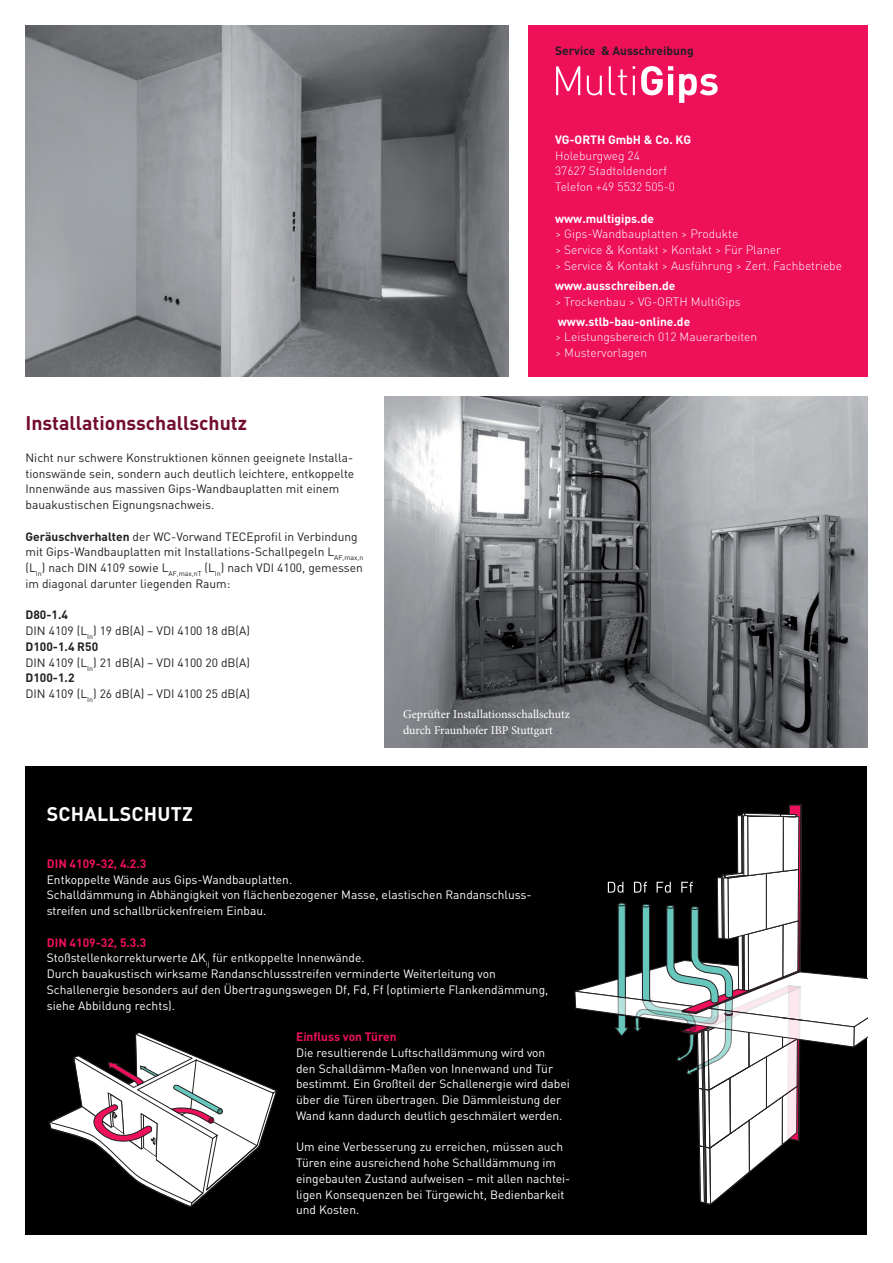
<style>
.page{position:relative;width:893px;height:1263px;background:#fff}
.page>*{position:absolute;margin:0;border:0;box-sizing:border-box;transform-origin:0 0}
.t1{font:700 19.5px "DIN Pro";color:#720c2e}
.t2{font:700 19.5px "DIN Pro";letter-spacing:.01em;color:#fff}
.t3{font:12px/15.8px "DIN Pro";color:#fff}
.t4{font:12px/15.8px "DIN Pro";color:#231f20}
.t5{font:300 12px/15.8px "DIN Pro";color:#fff}
.t6{font:700 12px "DIN Pro";color:#fff}
.t7{font:12px/15.8px "Minion Pro";letter-spacing:-.005em;color:#fff}
.t8{font:700 12px "DIN Pro";color:#ee1059}
.t9{font:700 12px "DIN Pro";color:#231f20}
.s1{font-weight:700}
.s2{font-weight:700;color:#ee1059}
</style>
<div class="page">
<div style="left:528px;top:26px;width:339px;height:351px;background:#ee1059"></div>
<img style="left:26px;top:26px;width:483px;height:350px">
<img style="left:384px;top:396px;width:172px;height:351px">
<div style="left:26px;top:767px;width:841px;height:468px;background:#000"></div>
<svg style="left:556px;top:25px;width:311px;height:1180px"></svg>
<svg style="left:49px;top:1032px;width:228px;height:176px"></svg>
<p class="t9" style="left:555px;top:42px;width:140px">Service &amp; Ausschreibung</p>
<h1 class="t1" style="left:26px;top:410px;width:223px">Installationsschallschutz</h1>
<p class="t4" style="left:26px;top:449px;width:330px">Nicht nur schwere Konstruktionen können geeignete Installa&shy;tionswände sein, sondern auch deutlich leichtere, entkoppelte Innenwände aus massiven Gips-Wandbauplatten mit einem bauakustischen Eignungsnachweis.</p>
<p class="t4" style="left:26px;top:528px;width:339px"><span class="s1">Geräuschverhalten</span> der WC-Vorwand TECEprofil in Verbindung mit Gips-Wandbauplatten mit Installations-Schallpegeln L<sub>AF,max,n </sub>(L<sub>In</sub>) nach DIN 4109 sowie L<sub>AF,max,nT</sub> (L<sub>In</sub>) nach VDI 4100, gemessen im diagonal darunter liegenden Raum:</p>
<p class="t4" style="left:26px;top:607px;width:226px"><span class="s1">D80-1.4<br></span>DIN 4109 (L<sub>In</sub>) 19 dB(A) – VDI 4100 18 dB(A)<br><span class="s1">D100-1.4 R50<br></span>DIN 4109 (L<sub>In</sub>) 21 dB(A) – VDI 4100 20 dB(A)<br><span class="s1">D100-1.2<br></span>DIN 4109 (L<sub>In</sub>) 26 dB(A) – VDI 4100 25 dB(A)</p>
<p class="t6" style="left:555px;top:131px;width:138px">VG-ORTH GmbH &amp; Co. KG</p>
<p class="t5" style="left:555px;top:147px;width:121px">Holeburgweg 24<br>37627 Stadtoldendorf<br>Telefon +49 5532 505-0</p>
<p class="t6" style="left:555px;top:210px;width:100px">www.multigips.de</p>
<p class="t5" style="left:555px;top:226px;width:289px">&gt; Gips-Wandbauplatten &gt; Produkte<br>&gt; Service &amp; Kontakt &gt; Kontakt &gt; Für Planer<br>&gt; Service &amp; Kontakt &gt; Ausführung &gt; Zert. Fachbetriebe</p>
<p class="t6" style="left:555px;top:277px;width:122px">www.ausschreiben.de</p>
<p class="t5" style="left:555px;top:293px;width:187px">&gt; Trockenbau &gt; VG-ORTH MultiGips</p>
<p class="t6" style="left:558px;top:313px;width:134px">www.stlb-bau-online.de</p>
<p class="t5" style="left:555px;top:329px;width:204px">&gt; Leistungsbereich 012 Mauerarbeiten &gt; Mustervorlagen</p>
<p class="t7" style="left:403px;top:706px;width:168px">Geprüfter Installationsschallschutz durch Fraunhofer IBP Stuttgart</p>
<h1 class="t2" style="left:47px;top:800px;width:147px">SCHALLSCHUTZ</h1>
<p class="t8" style="left:47px;top:855px;width:101px">DIN 4109-32, 4.2.3</p>
<p class="t3" style="left:47px;top:871px;width:486px">Entkoppelte Wände aus Gips-Wandbauplatten.<br>Schalldämmung in Abhängigkeit von flächenbezogener Masse, elastischen Randanschluss&shy;streifen und schallbrückenfreiem Einbau.</p>
<p class="t3" style="left:47px;top:934px;width:503px"><span class="s2">DIN 4109-32, 5.3.3<br></span>Stoßstellenkorrekturwerte ΔK<sub>ij</sub> für entkoppelte Innenwände.<br>Durch bauakustisch wirksame Randanschlussstreifen verminderte Weiterleitung von Schallenergie besonders auf den Übertragungswegen Df, Fd, Ff (optimierte Flankendämmung, siehe Abbildung rechts).</p>
<p class="t8" style="left:296px;top:1028px;width:102px">Einfluss von Türen</p>
<p class="t3" style="left:296px;top:1044px;width:275px">Die resultierende Luftschalldämmung wird von<br>den Schalldämm-Maßen von Innenwand und Tür bestimmt. Ein Großteil der Schallenergie wird dabei über die Türen übertragen. Die Dämmleistung der Wand kann dadurch deutlich geschmälert werden.</p>
<p class="t3" style="left:296px;top:1138px;width:276px">Um eine Verbesserung zu erreichen, müssen auch Türen eine ausreichend hohe Schalldämmung im eingebauten Zustand aufweisen – mit allen nachtei&shy;ligen Konsequenzen bei Türgewicht, Bedienbarkeit und Kosten.</p>
</div>
